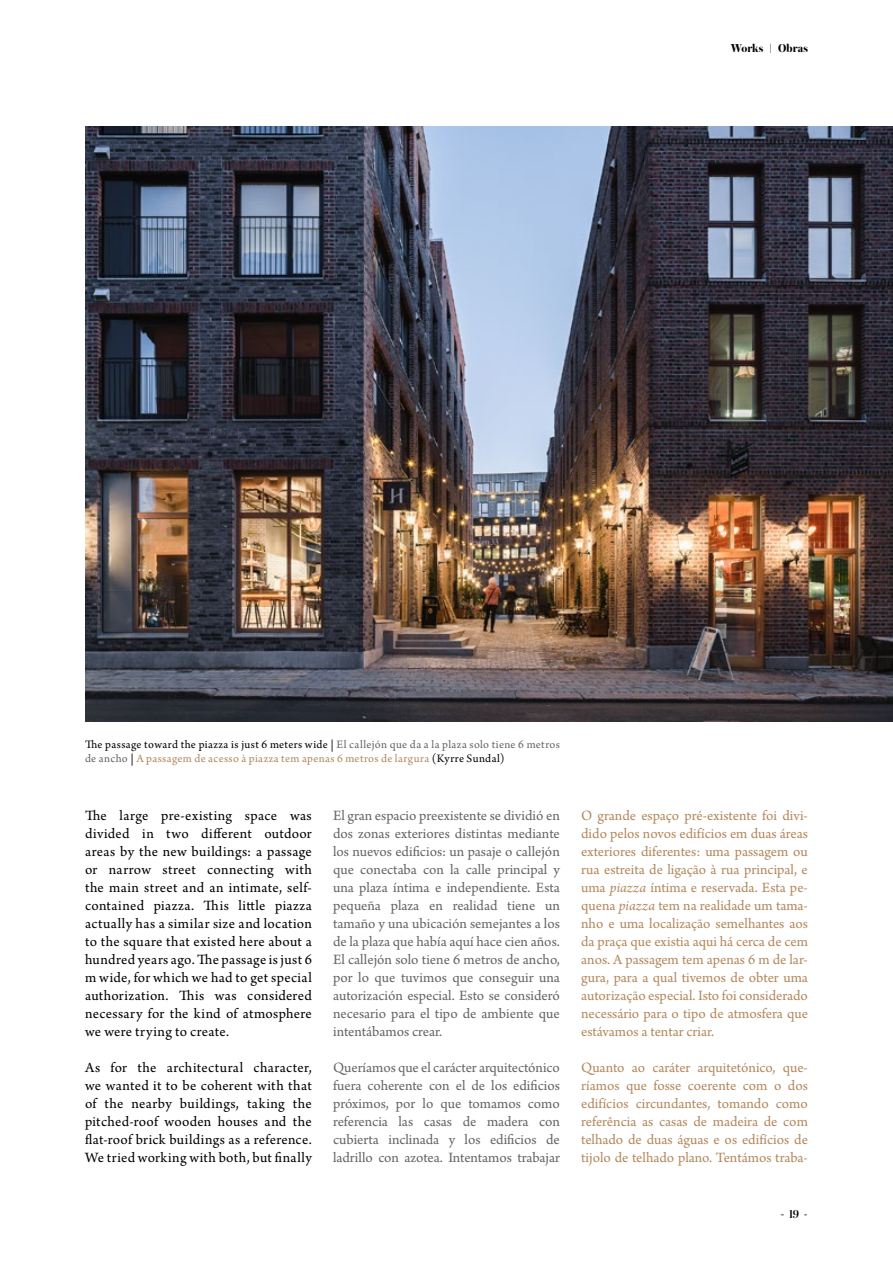
<style>
.page{position:relative;width:893px;height:1263px;background:#fff}
.page>*{position:absolute;margin:0;border:0;box-sizing:border-box;transform-origin:0 0}
.t1{font:15px/18px "Arno Pro";letter-spacing:-.005em;color:#b3885d;text-align:justify}
.t2{font:15px/18px "Arno Pro";letter-spacing:-.005em;color:#666465;text-align:justify}
.t3{font:15px/18px "Arno Pro";letter-spacing:.02em;color:#000;text-align:justify}
.t4{font:12px/13.5px "Arno Pro";letter-spacing:.03em;color:#000}
.t5{font:700 12px "Austin";letter-spacing:.01em;color:#000}
.t6{font:500 12px "Austin";color:#000}
.s1{color:#666465}
.s2{color:#b3885d}
.s3{font-style:italic}
</style>
<div class="page">
<img style="left:85px;top:127px;width:808px;height:594px">
<p class="t5" style="left:731px;top:40px;width:79px">Works | Obras</p>
<p class="t4" style="left:85px;top:738px;width:476px">The passage toward the piazza is just 6 meters wide | <span class="s1">El callejón que da a la plaza solo tiene 6 metros de ancho</span> | <span class="s2">A passagem de acesso à piazza tem apenas 6 metros de largura</span> (Kyrre Sundal)</p>
<p class="t3" style="left:85px;top:807px;width:228px">The large pre-existing space was divided in two different outdoor areas by the new buildings: a passage or narrow street connecting with the main street and an intimate, self&shy;contained piazza. This little piazza actually has a similar size and location to the square that existed here about a hundred years ago. The passage is just 6 m wide, for which we had to get special authorization. This was considered necessary for the kind of atmosphere we were trying to create.</p>
<p class="t3" style="left:85px;top:1059px;width:228px">As for the architectural character, we wanted it to be coherent with that of the nearby buildings, taking the pitched-roof wooden houses and the flat-roof brick buildings as a reference.<br>We tried working with both, but finally</p>
<p class="t2" style="left:333px;top:807px;width:228px">El gran espacio preexistente se dividió en dos zonas exteriores distintas mediante los nuevos edificios: un pasaje o callejón que conectaba con la calle principal y una plaza íntima e independiente. Esta pequeña plaza en realidad tiene un tamaño y una ubicación semejantes a los de la plaza que había aquí hace cien años.<br>El callejón solo tiene 6 metros de ancho, por lo que tuvimos que conseguir una autorización especial. Esto se consideró necesario para el tipo de ambiente que intentábamos crear.</p>
<p class="t2" style="left:333px;top:1059px;width:228px">Queríamos que el carácter arquitectónico fuera coherente con el de los edificios próximos, por lo que tomamos como referencia las casas de madera con cubierta inclinada y los edificios de ladrillo con azotea. Intentamos trabajar</p>
<p class="t1" style="left:581px;top:807px;width:228px">O grande espaço pré-existente foi divi&shy;dido pelos novos edifícios em duas áreas exteriores diferentes: uma passagem ou rua estreita de ligação à rua principal, e uma <span class="s3">piazza</span> íntima e reservada. Esta pe&shy;quena <span class="s3">piazza</span> tem na realidade um tama&shy;nho e uma localização semelhantes aos da praça que existia aqui há cerca de cem anos. A passagem tem apenas 6 m de lar&shy;gura, para a qual tivemos de obter uma autorização especial. Isto foi considerado necessário para o tipo de atmosfera que estávamos a tentar criar.</p>
<p class="t1" style="left:581px;top:1059px;width:228px">Quanto ao caráter arquitetónico, que&shy;ríamos que fosse coerente com o dos edifícios circundantes, tomando como referência as casas de madeira de com telhado de duas águas e os edifícios de tijolo de telhado plano. Tentámos traba-</p>
<p class="t6" style="left:780px;top:1206px;width:29px">- 19 -</p>
</div>
